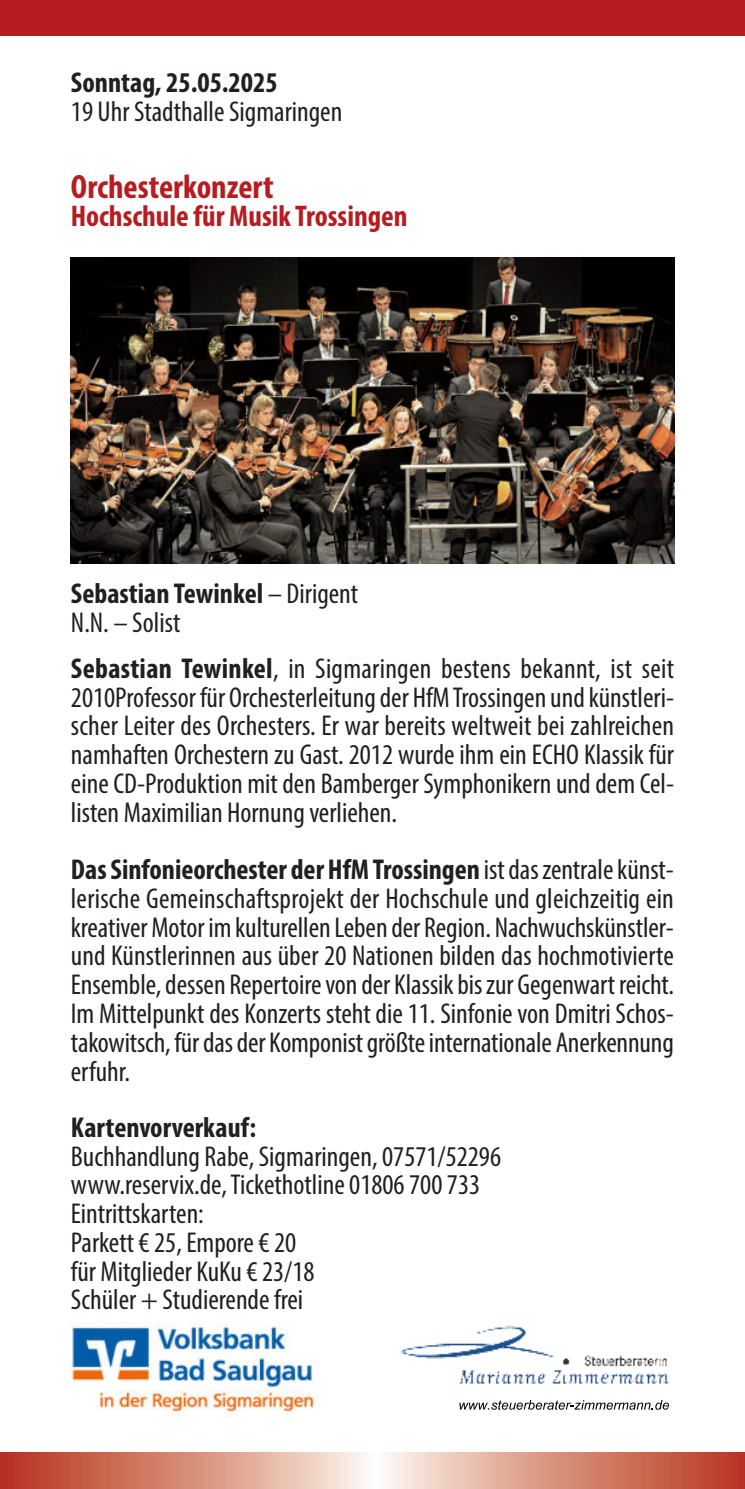
<style>
.page{position:relative;width:745px;height:1489px;background:#fff}
.page>*{position:absolute;margin:0;border:0;box-sizing:border-box;transform-origin:0 0}
.t1{font:700 condensed 33.75px "Myriad Pro";color:#b61c20}
.t2{font:700 condensed 30px "Myriad Pro";color:#b61c20}
.t3{font:condensed 28.75px/28.8px "Myriad Pro";color:#231f20}
.t4{font:700 condensed 28.75px "Myriad Pro";color:#231f20}
.s1{font-weight:700}
</style>
<div class="page">
<img style="left:401px;top:1326px;width:268px;height:58px">
<svg style="left:459px;top:1400px;width:209px;height:9px"></svg>
<div style="left:0;top:0;width:744px;height:35px;background:#b61c20"></div>
<svg style="left:0;top:1452px;width:744px;height:36px;background:#d99280"></svg>
<img style="left:71px;top:257px;width:602px;height:306px">
<img style="left:71px;top:1322px;width:245px;height:95px">
<p class="t4" style="left:71px;top:72px;width:208px">Sonntag, 25.05.2025</p>
<p class="t3" style="left:71px;top:98px;width:273px">19 Uhr Stadthalle Sigmaringen</p>
<p class="t1" style="left:71px;top:174px;width:204px">Orchesterkonzert</p>
<p class="t2" style="left:71px;top:205px;width:338px">Hochschule für Musik Trossingen</p>
<p class="t3" style="left:71px;top:579px;width:288px"><span class="s1">Sebastian Tewinkel</span> – Dirigent<br>N.N. – Solist</p>
<p class="t3" style="left:71px;top:654px;width:604px;text-align:justify"><span class="s1">Sebastian Tewinkel</span>, in Sigmaringen bestens bekannt, ist seit 2010Professor für Orchesterleitung der HfM Trossingen und künstleri&shy;scher Leiter des Orchesters. Er war bereits weltweit bei zahlreichen namhaften Orchestern zu Gast. 2012 wurde ihm ein ECHO Klassik für eine CD-Produktion mit den Bamberger Symphonikern und dem Cel&shy;listen Maximilian Hornung verliehen.</p>
<p class="t3" style="left:71px;top:856px;width:604px;text-align:justify"><span class="s1">Das Sinfonieorchester der HfM Trossingen</span> ist das zentrale künst&shy;lerische Gemeinschaftsprojekt der Hochschule und gleichzeitig ein kreativer Motor im kulturellen Leben der Region. Nachwuchskünstler&shy;und Künstlerinnen aus über 20 Nationen bilden das hochmotivierte Ensemble, dessen Repertoire von der Klassik bis zur Gegenwart reicht.<br>Im Mittelpunkt des Konzerts steht die 11. Sinfonie von Dmitri Schos&shy;takowitsch, für das der Komponist größte internationale Anerkennung erfuhr.</p>
<p class="t4" style="left:71px;top:1116px;width:187px">Kartenvorverkauf:</p>
<p class="t3" style="left:71px;top:1142px;width:431px">Buchhandlung Rabe, Sigmaringen, 07571/52296 www.reservix.de, Tickethotline 01806 700 733<br>Eintrittskarten:<br>Parkett € 25, Empore € 20<br>für Mitglieder KuKu € 23/18<br>Schüler + Studierende frei</p>
</div>
